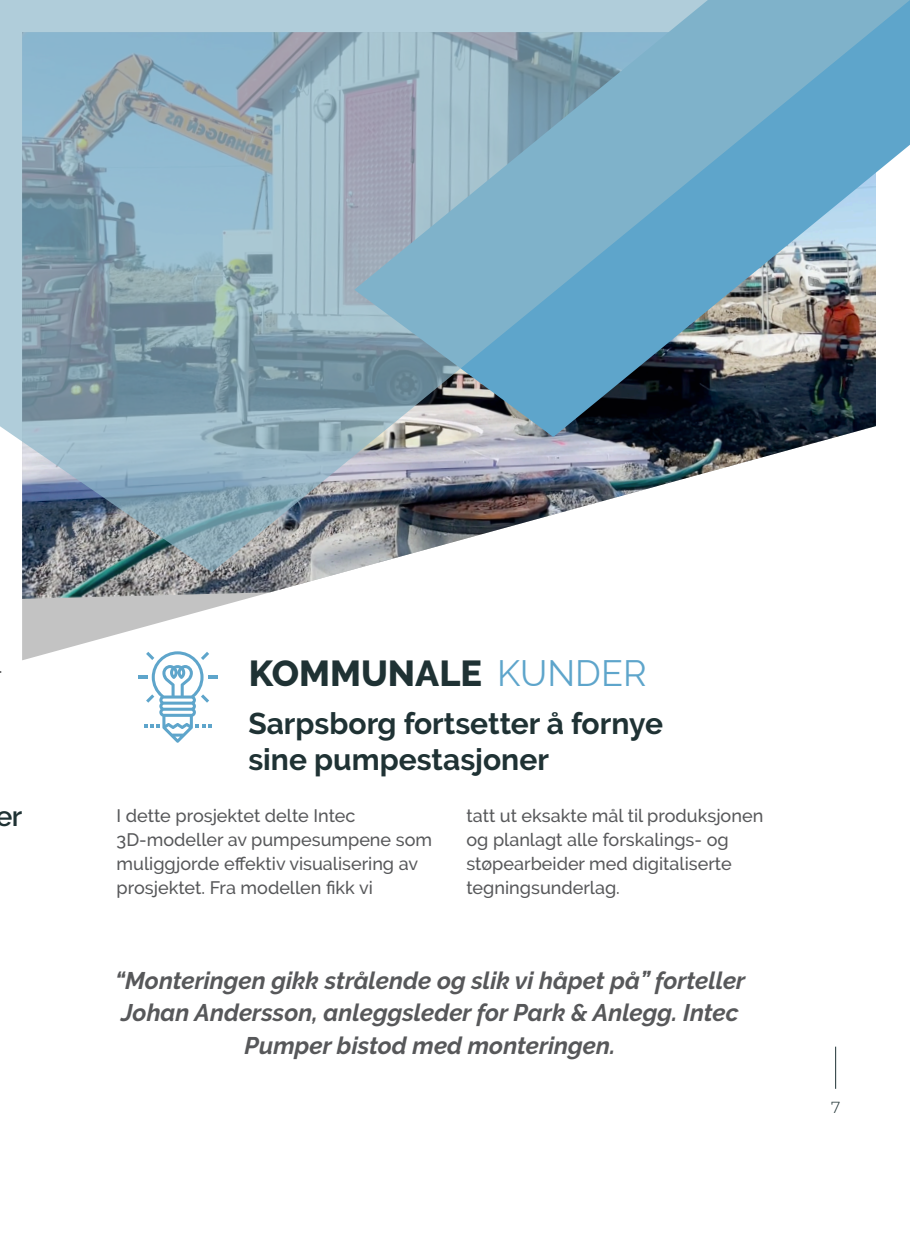
<style>
.page{position:relative;width:910px;height:1259px;background:#fff}
.page>*{position:absolute;margin:0;border:0;box-sizing:border-box;transform-origin:0 0}
.Headline{font:800 36px "Raleway";color:#1f3234}
.Paragraph_Style_50{font:700 30px/36px "Raleway";color:#1f3234}
.t1{font:600 28px "Raleway";color:#1f3234}
.Paragraph_Style_52{font:italic 700 24px/32px "Raleway";color:#57585a;text-align:center}
.Paragraph_Style_51{font:500 18px/24px "Raleway";color:#57585a}
.t2{font:300 16px "Montserrat";color:#1f3234}
.s1{font-weight:400;color:#5ea5cb}
</style>
<div class="page">
<svg style="left:138px;top:660px;width:79px;height:83px"></svg>
<svg style="left:22px;top:599px;width:223px;height:61px;fill:#c3c3cb"></svg>
<img style="left:22px;top:572px;width:322px;height:27px">
<svg style="left:0;top:0;width:910px;height:572px;background:#92adbc"></svg>
<hr style="left:835px;top:1046px;width:1px;height:42px;background:#1f3234">
<p class="Paragraph_Style_51" style="left:-2px;top:655px;width:5px">.</p>
<h3 class="t1" style="left:-5px;top:800px;width:29px">er</h3>
<p class="Headline" style="left:249px;top:653px;width:400px">KOMMUNALE <span class="s1">KUNDER</span></p>
<p class="Paragraph_Style_50" style="left:248px;top:705px;width:416px">Sarpsborg fortsetter å fornye sine pumpestasjoner</p>
<p class="Paragraph_Style_51" style="left:117px;top:803px;width:317px">I dette prosjektet delte Intec 3D-modeller av pumpesumpene som muliggjorde effektiv visualisering av prosjektet. Fra modellen fikk vi</p>
<p class="Paragraph_Style_51" style="left:466px;top:803px;width:298px">tatt ut eksakte mål til produksjonen og planlagt alle forskalings- og støpearbeider med digitaliserte tegningsunderlag.</p>
<p class="Paragraph_Style_52" style="left:115px;top:965px;width:632px">“Monteringen gikk strålende og slik vi håpet på” forteller<br>Johan Andersson, anleggsleder for Park &amp; Anlegg. Intec<br>Pumper bistod med monteringen.</p>
<p class="t2" style="left:831px;top:1096px;width:11px">7</p>
</div>
